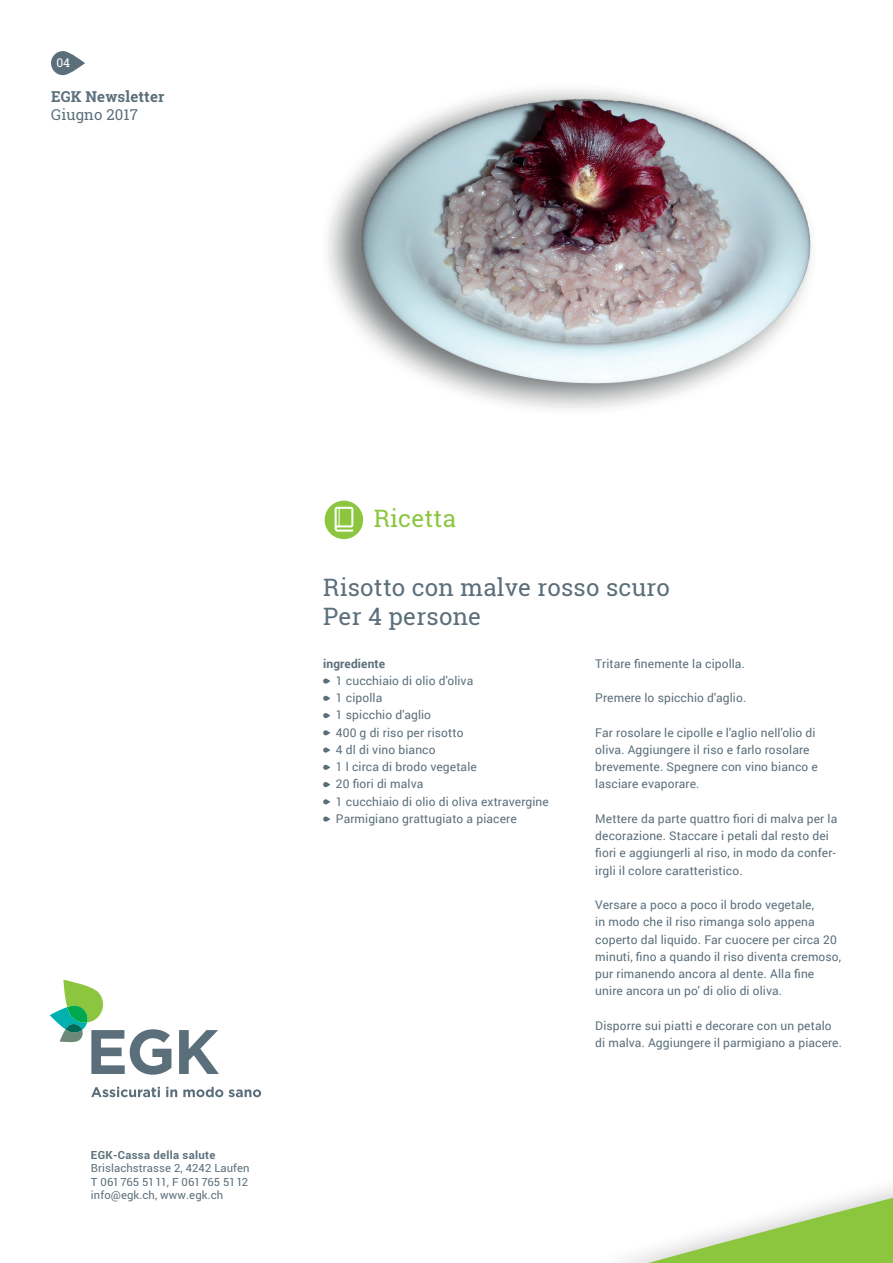
<style>
.page{position:relative;width:893px;height:1263px;background:#fff}
.page>*{position:absolute;margin:0;border:0;box-sizing:border-box;transform-origin:0 0}
.t1{font:24px/28.8px "Roboto Slab";letter-spacing:.01em;color:#5b6f7b}
.t2{font:24px "Roboto Slab";letter-spacing:.01em;color:#8bc63e}
.t3{font:700 15px "Roboto Slab";letter-spacing:.01em;color:#5b6f7b}
.t4{font:15px "Roboto Slab";letter-spacing:.01em;color:#5b6f7b}
.t5{font:12px/17.2px "Roboto";letter-spacing:.01em;color:#5b6f7b}
.t6{font:700 12px "Roboto";letter-spacing:.01em;color:#5b6f7b}
.t7{font:12px "Roboto Slab";color:#fff}
.t8{font:11.25px/13.5px "Roboto";letter-spacing:.01em;color:#5b6f7b}
.t9{font:700 11.25px "Roboto";letter-spacing:.03em;color:#5b6f7b}
</style>
<div class="page">
<svg style="left:626px;top:1194px;width:267px;height:69px"></svg>
<img style="left:327px;top:89px;width:484px;height:321px">
<svg style="left:51px;top:51px;width:34px;height:24px"></svg>
<div style="left:325px;top:501px;width:38px;height:38px;background:#8bc63e;border-radius:50%"></div>
<svg style="left:335px;top:507px;width:18px;height:25px"></svg>
<svg style="left:91px;top:1087px;width:69px;height:10px"></svg>
<svg style="left:166px;top:1087px;width:11px;height:10px"></svg>
<svg style="left:183px;top:1087px;width:40px;height:10px"></svg>
<svg style="left:229px;top:1089px;width:32px;height:8px"></svg>
<svg style="left:50px;top:980px;width:121px;height:95px"></svg>
<svg style="left:179px;top:1030px;width:40px;height:44px"></svg>
<svg style="left:323px;top:678px;width:7px;height:6px"></svg>
<svg style="left:323px;top:696px;width:7px;height:5px"></svg>
<svg style="left:323px;top:713px;width:7px;height:5px"></svg>
<svg style="left:323px;top:730px;width:7px;height:5px"></svg>
<svg style="left:323px;top:747px;width:7px;height:6px"></svg>
<svg style="left:323px;top:765px;width:7px;height:5px"></svg>
<svg style="left:323px;top:782px;width:7px;height:5px"></svg>
<svg style="left:323px;top:799px;width:7px;height:5px"></svg>
<svg style="left:323px;top:816px;width:7px;height:6px"></svg>
<p class="t7" style="left:56px;top:54px;width:15px">04</p>
<p class="t3" style="left:51px;top:86px;width:115px">EGK Newsletter</p>
<p class="t4" style="left:51px;top:104px;width:89px">Giugno 2017</p>
<p class="t9" style="left:91px;top:1147px;width:126px">EGK-Cassa della salute</p>
<p class="t8" style="left:91px;top:1161px;width:160px">Brislachstrasse 2, 4242 Laufen<br>T 061 765 5111, F 061 765 5112 info@egk.ch, www.egk.ch</p>
<h1 class="t2" style="left:374px;top:502px;width:84px">Ricetta</h1>
<h1 class="t1" style="left:323px;top:572px;width:348px">Risotto con malve rosso scuro<br>Per 4 persone</h1>
<p class="t6" style="left:323px;top:655px;width:64px">ingrediente</p>
<p class="t5" style="left:336px;top:671px;width:214px">1 cucchiaio di olio d'oliva<br>1 cipolla<br>1 spicchio d'aglio<br>400 g di riso per risotto<br>4 dl di vino bianco<br>1 l circa di brodo vegetale<br>20 fiori di malva<br>1 cucchiaio di olio di oliva extravergine<br>Parmigiano grattugiato a piacere</p>
<p class="t5" style="left:595px;top:654px;width:151px">Tritare finemente la cipolla.</p>
<p class="t5" style="left:595px;top:689px;width:152px">Premere lo spicchio d'aglio.</p>
<p class="t5" style="left:595px;top:723px;width:224px">Far rosolare le cipolle e l'aglio nell'olio di oliva. Aggiungere il riso e farlo rosolare brevemente. Spegnere con vino bianco e lasciare evaporare.</p>
<p class="t5" style="left:595px;top:809px;width:243px">Mettere da parte quattro fiori di malva per la decorazione. Staccare i petali dal resto dei fiori e aggiungerli al riso, in modo da confer&shy;irgli il colore caratteristico.</p>
<p class="t5" style="left:595px;top:896px;width:247px">Versare a poco a poco il brodo vegetale,<br>in modo che il riso rimanga solo appena coperto dal liquido. Far cuocere per circa 20 minuti, fino a quando il riso diventa cremoso, pur rimanendo ancora al dente. Alla fine unire ancora un po' di olio di oliva.</p>
<p class="t5" style="left:595px;top:1016px;width:248px">Disporre sui piatti e decorare con un petalo di malva. Aggiungere il parmigiano a piacere.</p>
</div>
